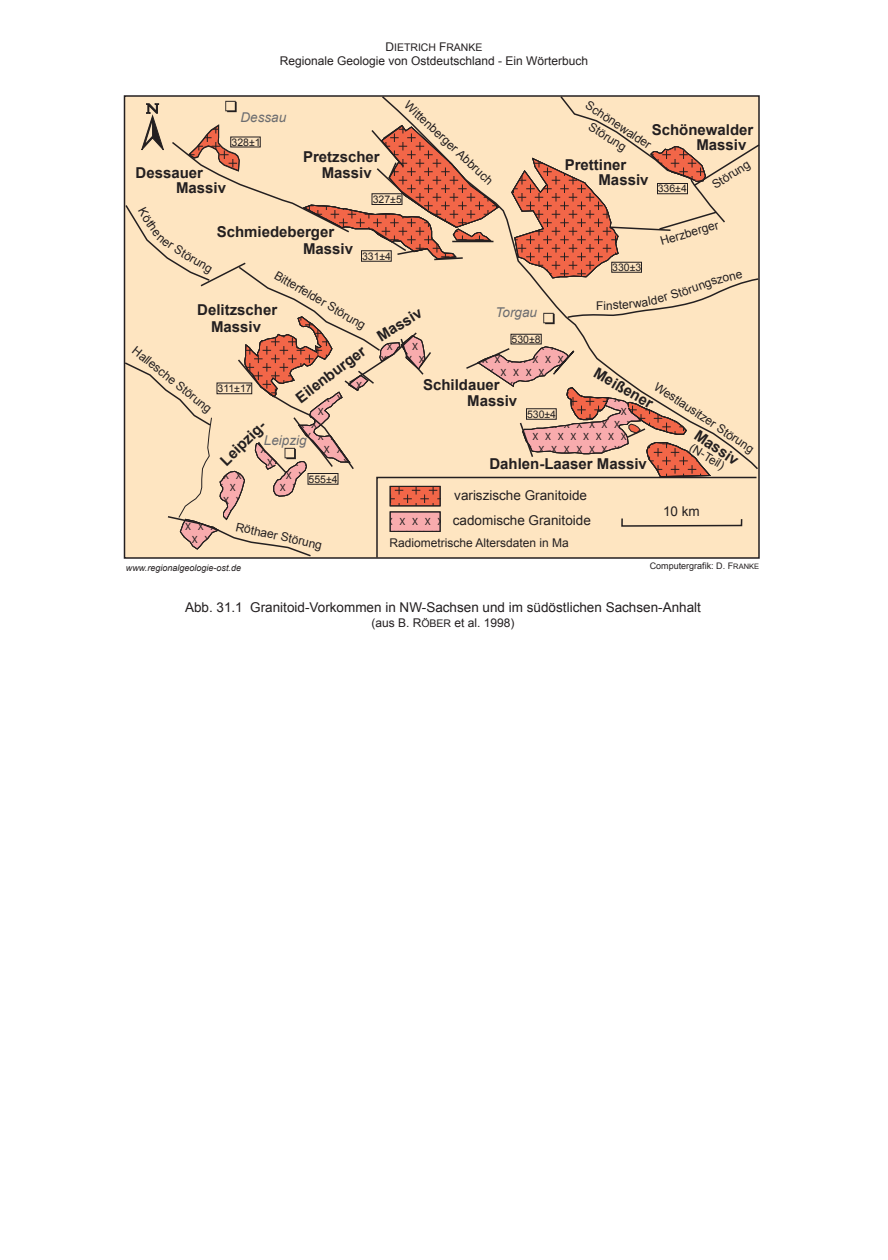
<style>
.page{position:relative;width:888px;height:1260px;background:#fff}
.page>*{position:absolute;margin:0;border:0;box-sizing:border-box;transform-origin:0 0}
.t1{font:700 15px/15.8px "Arial";color:#231f20}
.t2{font:13.5px/25.5px "Arial";color:#231f20}
.t3{font:italic 13.5px "Arial";color:#6c6d70}
.t4{font:12px "Arial";color:#231f20}
.t5{font:10.5px "Arial";color:#231f20}
.t6{font:italic 9px "Arial";color:#231f20}
.t7{font:9px "Arial";color:#231f20}
.s1{font-size:12px}
.s2{font-size:7.5px}
.s3{font-size:10.5px}
</style>
<div class="page">
<svg style="left:123px;top:95px;width:637px;height:464px;background:#f0cfae"></svg>
<p class="t5" style="left:385px;top:40px;width:99px"><span class="s1">D</span>IETRICH <span class="s1">F</span>RANKE</p>
<p class="t4" style="left:280px;top:53px;width:310px">Regionale Geologie von Ostdeutschland - Ein Wörterbuch</p>
<p class="t3" style="left:241px;top:109px;width:47px">Dessau</p>
<p class="t5" style="left:232px;top:135px;width:31px">328±1</p>
<p class="t1" style="left:176px;top:165px;width:52px;line-height:15.1px;text-indent:-40px">Dessauer<br>Massiv</p>
<p class="t4" style="left:412px;top:97px;width:118px;rotate:43deg">Wittenberger Abbruch</p>
<p class="t4" style="left:592px;top:97px;width:78px;rotate:34deg">Schönewalder</p>
<p class="t4" style="left:594px;top:119px;width:44px;rotate:32deg">Störung</p>
<p class="t1" style="left:696px;top:123px;width:59px;line-height:15px;text-indent:-45px">Schönewalder<br>Massiv</p>
<p class="t1" style="left:322px;top:149px;width:59px;text-indent:-19px">Pretzscher<br>Massiv</p>
<p class="t1" style="left:598px;top:157px;width:52px;text-indent:-34px">Prettiner<br>Massiv</p>
<p class="t4" style="left:709px;top:179px;width:44px;rotate:-32deg">Störung</p>
<p class="t5" style="left:658px;top:181px;width:31px">336±4</p>
<p class="t5" style="left:373px;top:192px;width:31px">327±5</p>
<p class="t1" style="left:303px;top:224px;width:52px;line-height:17.2px;text-indent:-86px">Schmiedeberger<br>Massiv</p>
<p class="t4" style="left:186px;top:246px;width:36px;rotate:30deg">törung</p>
<p class="t5" style="left:362px;top:249px;width:31px">331±4</p>
<p class="t4" style="left:279px;top:267px;width:105px;rotate:30deg">Bitterfelder Störung</p>
<p class="t1" style="left:197px;top:302px;width:82px;line-height:16.5px;text-align:center">Delitzscher<br>Massiv</p>
<p class="t1" style="left:374px;top:331px;width:52px;rotate:-32deg">Massiv</p>
<p class="t3" style="left:496px;top:304px;width:43px">Torgau</p>
<p class="t5" style="left:512px;top:332px;width:31px">530±8</p>
<p class="t5" style="left:612px;top:260px;width:31px">330±3</p>
<p class="t4" style="left:659px;top:234px;width:62px;rotate:-16deg">Herzberger</p>
<p class="t4" style="left:612px;top:297px;width:22px;rotate:-4deg">ster</p>
<p class="t4" style="left:632px;top:296px;width:26px;rotate:-9deg">wald</p>
<p class="t4" style="left:669px;top:287px;width:30px;rotate:-17deg">Störu</p>
<p class="t4" style="left:139px;top:343px;width:100px;rotate:39deg">Hallesche Störung</p>
<p class="t5" style="left:218px;top:381px;width:36px">311±17</p>
<p class="t1" style="left:293px;top:393px;width:85px;rotate:-37deg">Eilenburger</p>
<p class="t1" style="left:218px;top:458px;width:64px;rotate:-45deg">Leipzig-</p>
<p class="t3" style="left:264px;top:431px;width:44px">Leipzig</p>
<p class="t5" style="left:309px;top:472px;width:31px">555±4</p>
<p class="t4" style="left:238px;top:519px;width:90px;rotate:12deg">Röthaer Störung</p>
<p class="t1" style="left:599px;top:365px;width:67px;rotate:30deg">Meißener</p>
<p class="t1" style="left:467px;top:377px;width:52px;text-indent:-44px">Schildauer<br>Massiv</p>
<p class="t4" style="left:660px;top:378px;width:119px;rotate:34deg">Westlausitzer Störung</p>
<p class="t5" style="left:527px;top:407px;width:31px">530±4</p>
<p class="t1" style="left:700px;top:427px;width:52px;rotate:34deg">Massiv</p>
<p class="t4" style="left:695px;top:440px;width:40px;rotate:31deg">(N-Teil)</p>
<p class="t1" style="left:489px;top:456px;width:159px">Dahlen-Laaser Massiv</p>
<p class="t2" style="left:453px;top:483px;width:140px">variszische Granitoide cadomische Granitoide</p>
<p class="t4" style="left:390px;top:535px;width:181px">Radiometrische Altersdaten in Ma</p>
<p class="t2" style="left:663px;top:499px;width:38px">10 km</p>
<p class="t6" style="left:126px;top:562px;width:117px">www.regionalgeologie-ost.de</p>
<p class="t7" style="left:650px;top:560px;width:111px">Computergrafik: D. F<span class="s2">RANKE</span></p>
<p class="t2" style="left:185px;top:595px;width:517px">Abb. 31.1 Granitoid-Vorkommen in NW-Sachsen und im südöstlichen Sachsen-Anhalt</p>
<p class="t4" style="left:371px;top:615px;width:145px">(aus B. R<span class="s3">ÖBER</span> et al. 1998)</p>
</div>
